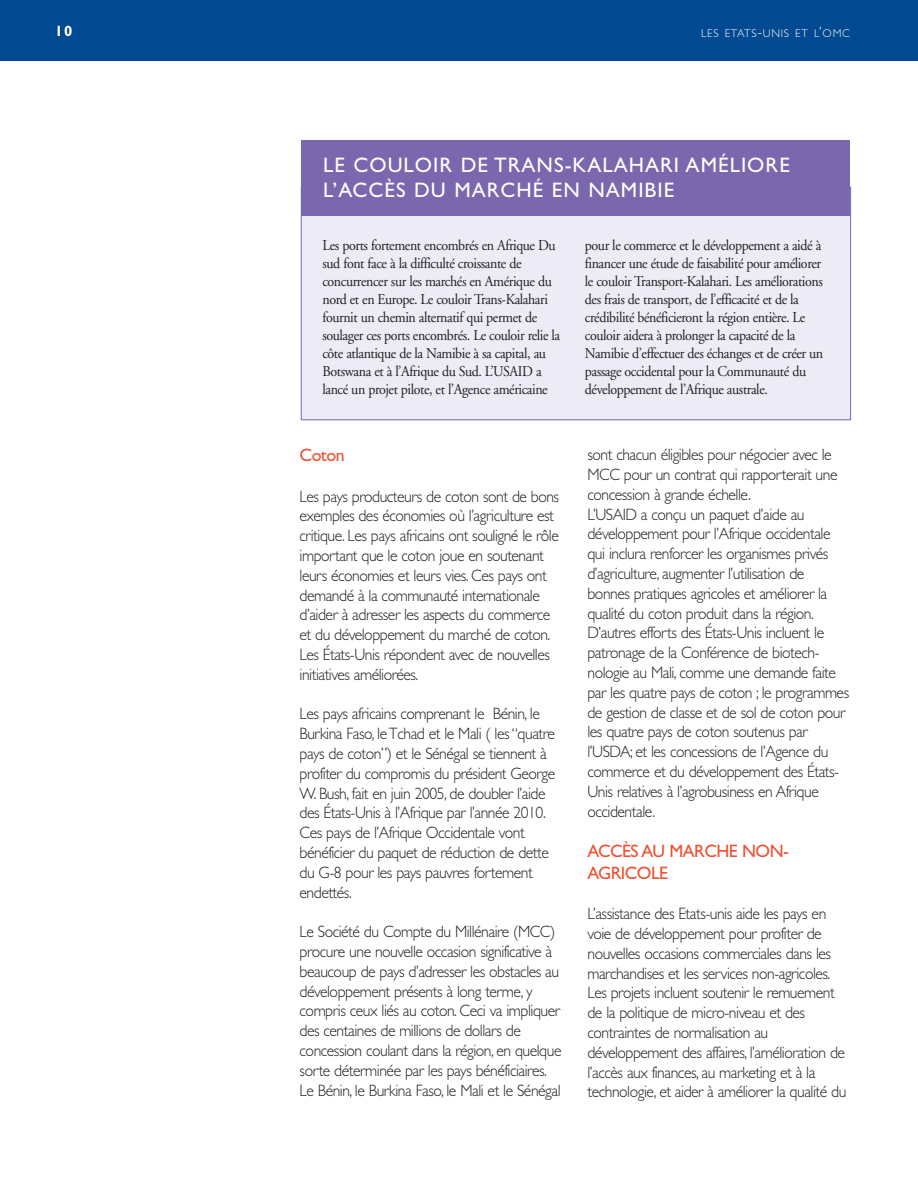
<style>
.page{position:relative;width:918px;height:1188px;background:#fff}
.page>*{position:absolute;margin:0;border:0;box-sizing:border-box;transform-origin:0 0}
.t1{font:21px/25.2px "Gill Sans";letter-spacing:.05em;color:#fff}
.t2{font:18px/21.6px "Gill Sans";letter-spacing:-.03em;color:#ef5032}
.t3{font:300 16.5px/19.8px "Gill Sans";letter-spacing:-.03em;color:#231f20;scale:.95 1}
.t4{font:15px/18px "Adobe Garamond";letter-spacing:-.03em;color:#231f20;scale:.93 1}
.t5{font:700 15px "Gill Sans";color:#fff}
.t6{font:300 11.25px "Gill Sans";letter-spacing:.065em;color:#fff}
.s1{font-size:15px}
</style>
<div class="page">
<div style="left:0;top:0;width:918px;height:61px;background:#014990"></div>
<div style="left:301px;top:187px;width:550px;height:233px;background:#edebf5"></div>
<div style="left:301px;top:140px;width:549px;height:76px;background:#7a67ae"></div>
<p class="t5" style="left:55px;top:25px;width:19px">10</p>
<p class="t6" style="left:701px;top:27px;width:150px">LES ETATS<span class="s1">-</span>UNIS ET L<span class="s1">’</span>OMC</p>
<p class="t1" style="left:323px;top:152px;width:468px">LE COULOIR DE TRANS-KALAHARI AMÉLIORE<br>L’ACCÈS DU MARCHÉ EN NAMIBIE</p>
<p class="t4" style="left:322px;top:238px;width:257px">Les ports fortement encombrés en Afrique Du sud font face à la difficulté croissante de concurrencer sur les marchés en Amérique du nord et en Europe. Le couloir Trans-Kalahari fournit un chemin alternatif qui permet de soulager ces ports encombrés. Le couloir relie la côte atlantique de la Namibie à sa capital, au Botswana et à l’Afrique du Sud. L’USAID a lancé un projet pilote, et l’Agence américaine</p>
<p class="t4" style="left:585px;top:238px;width:258px">pour le commerce et le développement a aidé à financer une étude de faisabilité pour améliorer le couloir Transport-Kalahari. Les améliorations des frais de transport, de l’efficacité et de la crédibilité bénéficieront la région entière. Le couloir aidera à prolonger la capacité de la Namibie d’effectuer des échanges et de créer un passage occidental pour la Communauté du développement de l’Afrique australe.</p>
<p class="t2" style="left:300px;top:444px;width:46px">Coton</p>
<p class="t3" style="left:300px;top:486px;width:275px">Les pays producteurs de coton sont de bons exemples des économies où l’agriculture est critique. Les pays africains ont souligné le rôle important que le coton joue en soutenant leurs économies et leurs vies. Ces pays ont demandé à la communauté internationale d’aider à adresser les aspects du commerce et du développement du marché de coton.<br>Les États-Unis répondent avec de nouvelles initiatives améliorées.</p>
<p class="t3" style="left:300px;top:704px;width:271px">Les pays africains comprenant le Bénin, le Burkina Faso, le Tchad et le Mali ( les “quatre pays de coton”) et le Sénégal se tiennent à profiter du compromis du président George W. Bush, fait en juin 2005, de doubler l’aide des États-Unis à l’Afrique par l’année 2010.<br>Ces pays de l’Afrique Occidentale vont bénéficier du paquet de réduction de dette du G-8 pour les pays pauvres fortement endettés.</p>
<p class="t3" style="left:300px;top:922px;width:277px">Le Société du Compte du Millénaire (MCC) procure une nouvelle occasion significative à beaucoup de pays d’adresser les obstacles au développement présents à long terme, y compris ceux liés au coton. Ceci va impliquer des centaines de millions de dollars de concession coulant dans la région, en quelque sorte déterminée par les pays bénéficiaires.<br>Le Bénin, le Burkina Faso, le Mali et le Sénégal</p>
<p class="t3" style="left:587px;top:445px;width:277px">sont chacun éligibles pour négocier avec le MCC pour un contrat qui rapporterait une concession à grande échelle.<br>L’USAID a conçu un paquet d’aide au développement pour l’Afrique occidentale qui inclura renforcer les organismes privés d’agriculture, augmenter l’utilisation de bonnes pratiques agricoles et améliorer la qualité du coton produit dans la région.<br>D’autres efforts des États-Unis incluent le patronage de la Conférence de biotech&shy;nologie au Mali, comme une demande faite par les quatre pays de coton ; le programmes de gestion de classe et de sol de coton pour les quatre pays de coton soutenus par l’USDA; et les concessions de l’Agence du commerce et du développement des États-Unis relatives à l’agrobusiness en Afrique occidentale.</p>
<p class="t2" style="left:587px;top:840px;width:203px">ACCÈS AU MARCHE NON-<br>AGRICOLE</p>
<p class="t3" style="left:587px;top:904px;width:274px">L’assistance des Etats-unis aide les pays en voie de développement pour profiter de nouvelles occasions commerciales dans les marchandises et les services non-agricoles.<br>Les projets incluent soutenir le remuement de la politique de micro-niveau et des contraintes de normalisation au développement des affaires, l’amélioration de l’accès aux finances, au marketing et à la technologie, et aider à améliorer la qualité du</p>
</div>
